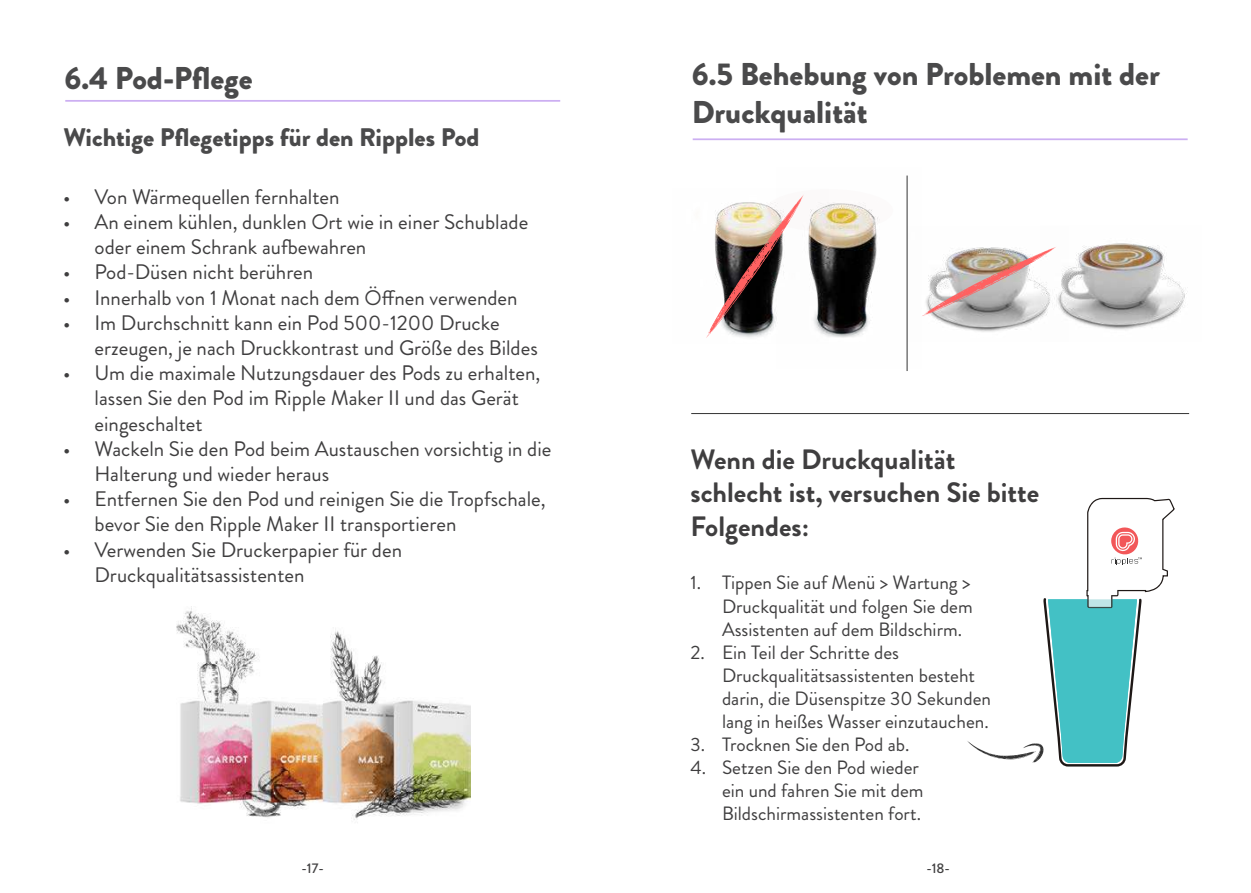
<style>
.page{position:relative;width:1251px;height:893px;background:#fff}
.page>*{position:absolute;margin:0;border:0;box-sizing:border-box;transform-origin:0 0}
.t1{font:900 31.5px/37.8px "Brandon Grotesque";color:#4a4a4b}
.t2{font:700 28px/33.6px "Brandon Grotesque";color:#3f3e3f}
.t3{font:900 25.38px "Brandon Grotesque";color:#4a4a4b}
.t4{font:21px/25.2px "Brandon Grotesque";color:#3f3e3f}
.t5{font:19.25px/23.1px "Brandon Grotesque";color:#3f3e3f}
.t6{font:500 14px "Brandon Grotesque";color:#424142}
</style>
<div class="page">
<img style="left:176px;top:606px;width:294px;height:214px">
<hr style="left:66px;top:100px;width:493px;height:2px;background:#ccaff2">
<img style="left:933px;top:317px;width:106px;height:15px">
<img style="left:1039px;top:243px;width:148px;height:87px">
<svg style="left:922px;top:246px;width:135px;height:71px"></svg>
<img style="left:808px;top:175px;width:100px;height:194px">
<svg style="left:706px;top:194px;width:98px;height:144px"></svg>
<hr style="left:906px;top:176px;width:1px;height:195px;background:#333">
<hr style="left:691px;top:413px;width:497px;height:1px;background:#333">
<hr style="left:693px;top:138px;width:493px;height:2px;background:#ccaff2">
<svg style="left:967px;top:498px;width:207px;height:268px"></svg>
<h1 class="t1" style="left:64px;top:60px;width:190px">6.4 Pod-Pflege</h1>
<p class="t3" style="left:63px;top:120px;width:417px">Wichtige Pflegetipps für den Ripples Pod</p>
<p class="t4" style="left:63px;top:184px;width:278px">• Von Wärmequellen fernhalten</p>
<p class="t4" style="left:94px;top:209px;width:435px;text-indent:-32px">• An einem kühlen, dunklen Ort wie in einer Schublade oder einem Schrank aufbewahren</p>
<p class="t4" style="left:63px;top:260px;width:252px">• Pod-Düsen nicht berühren</p>
<p class="t4" style="left:63px;top:285px;width:456px">• Innerhalb von 1 Monat nach dem Öffnen verwenden</p>
<p class="t4" style="left:94px;top:310px;width:444px;text-indent:-32px">• Im Durchschnitt kann ein Pod 500-1200 Drucke erzeugen, je nach Druckkontrast und Größe des Bildes</p>
<p class="t4" style="left:94px;top:361px;width:447px;text-indent:-32px">• Um die maximale Nutzungsdauer des Pods zu erhalten, lassen Sie den Pod im Ripple Maker II und das Gerät eingeschaltet</p>
<p class="t4" style="left:94px;top:436px;width:458px;text-indent:-32px">• Wackeln Sie den Pod beim Austauschen vorsichtig in die<br>Halterung und wieder heraus</p>
<p class="t4" style="left:94px;top:487px;width:452px;text-indent:-32px">• Entfernen Sie den Pod und reinigen Sie die Tropfschale, bevor Sie den Ripple Maker II transportieren</p>
<p class="t4" style="left:94px;top:537px;width:309px;text-indent:-32px">• Verwenden Sie Druckerpapier für den<br>Druckqualitätsassistenten</p>
<p class="t6" style="left:301px;top:859px;width:24px">-17-</p>
<h1 class="t1" style="left:691px;top:56px;width:469px">6.5 Behebung von Problemen mit der<br>Druckqualität</h1>
<h2 class="t2" style="left:690px;top:443px;width:350px">Wenn die Druckqualität schlecht ist, versuchen Sie bitte<br>Folgendes:</h2>
<p class="t5" style="left:721px;top:572px;width:252px;text-align:justify;text-indent:-31px">1. Tippen Sie auf Menü &gt; Wartung &gt; Druckqualität und folgen Sie dem Assistenten auf dem Bildschirm.</p>
<p class="t5" style="left:721px;top:641px;width:270px;text-indent:-31px">2. Ein Teil der Schritte des Druckqualitätsassistenten besteht darin, die Düsenspitze 30 Sekunden lang in heißes Wasser einzutauchen.</p>
<p class="t5" style="left:690px;top:733px;width:220px">3. Trocknen Sie den Pod ab.</p>
<p class="t5" style="left:721px;top:756px;width:203px;text-indent:-31px">4. Setzen Sie den Pod wieder ein und fahren Sie mit dem<br>Bildschirmassistenten fort.</p>
<p class="t6" style="left:926px;top:859px;width:25px">-18-</p>
</div>
